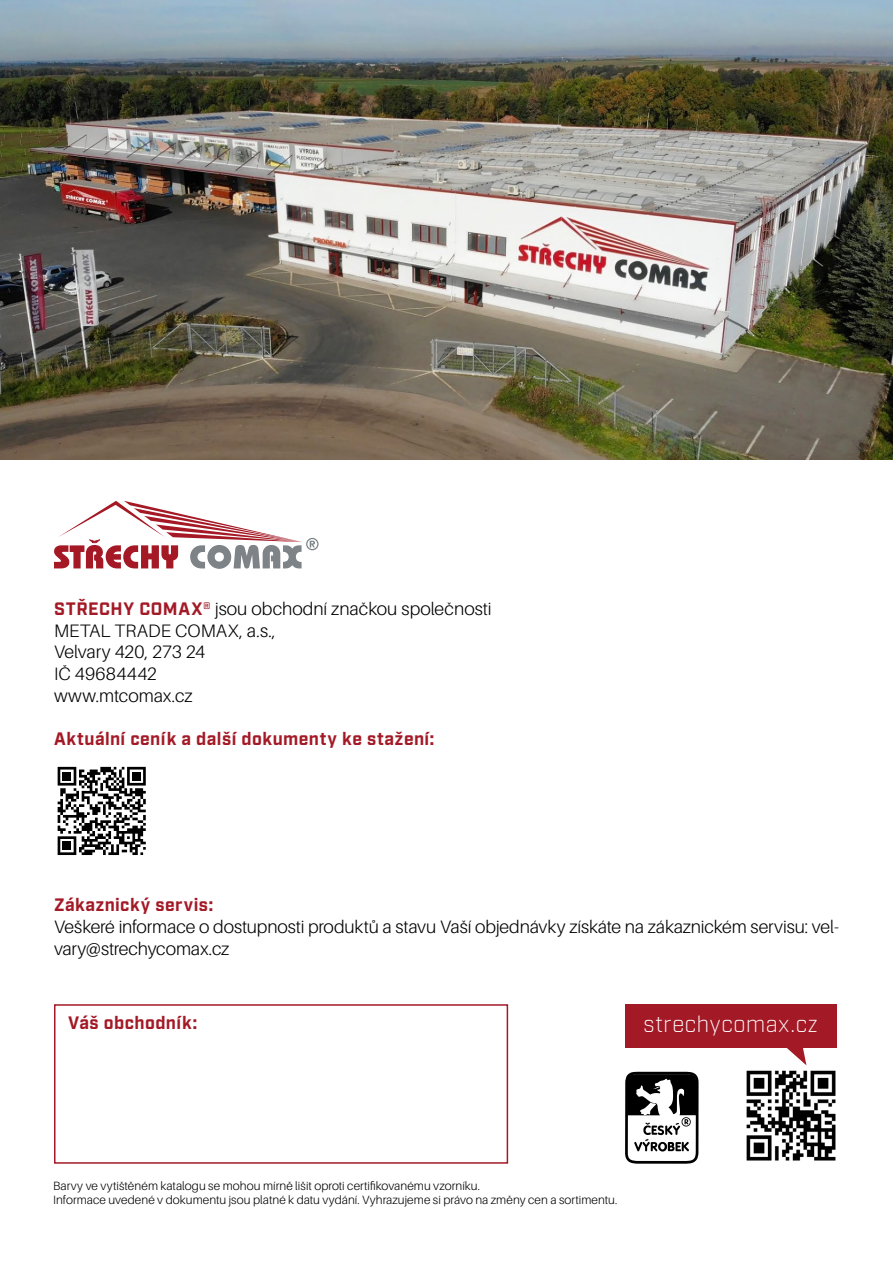
<style>
.page{position:relative;width:893px;height:1263px;background:#fff}
.page>*{position:absolute;margin:0;border:0;box-sizing:border-box;transform-origin:0 0}
.t1{font:300 22.5px "Industry";letter-spacing:.03em;color:#fff}
.t2{font:300 18px/21.6px "Aileron";letter-spacing:-.005em;color:#000}
.t3{font:700 18px "Industry";letter-spacing:.025em;color:#a31926}
.t4{font:300 12px/14.4px "Aileron";letter-spacing:.005em;color:#000}
.s1{font-family:"Industry";font-weight:700;color:#a31926}
</style>
<div class="page">
<svg style="left:54px;top:501px;width:265px;height:68px"></svg>
<div style="left:54px;top:1004px;width:454px;height:160px;border:2px solid #a31926"></div>
<img style="left:746px;top:1070px;width:90px;height:91px">
<svg style="left:58px;top:767px;width:88px;height:88px"></svg>
<div style="left:63px;top:842px;width:8px;height:8px;background:#000"></div>
<svg style="left:625px;top:1072px;width:74px;height:92px"></svg>
<div style="left:625px;top:1004px;width:211px;height:44px;background:#a31926"></div>
<svg style="left:787px;top:1048px;width:19px;height:17px"></svg>
<img style="left:0;top:0;width:893px;height:459px">
<p class="t2" style="left:54px;top:598px;width:439px"><span class="s1">STŘECHY COMAX®</span> jsou obchodní značkou společnosti<br>METAL TRADE COMAX, a.s.,<br>Velvary 420, 273 24<br>IČ 49684442<br>www.mtcomax.cz</p>
<p class="t3" style="left:54px;top:727px;width:382px">Aktuální ceník a další dokumenty ke stažení:</p>
<p class="t3" style="left:54px;top:894px;width:161px">Zákaznický servis:</p>
<p class="t2" style="left:54px;top:916px;width:786px">Veškeré informace o dostupnosti produktů a stavu Vaší objednávky získáte na zákaznickém servisu: vel&shy;vary@strechycomax.cz</p>
<p class="t3" style="left:68px;top:1012px;width:131px">Váš obchodník:</p>
<p class="t1" style="left:643px;top:1011px;width:176px">strechycomax.cz</p>
<p class="t4" style="left:53px;top:1178px;width:566px">Barvy ve vytištěném katalogu se mohou mírně lišit oproti certifikovanému vzorníku.<br>Informace uvedené v dokumentu jsou platné k datu vydání. Vyhrazujeme si právo na změny cen a sortimentu.</p>
</div>
